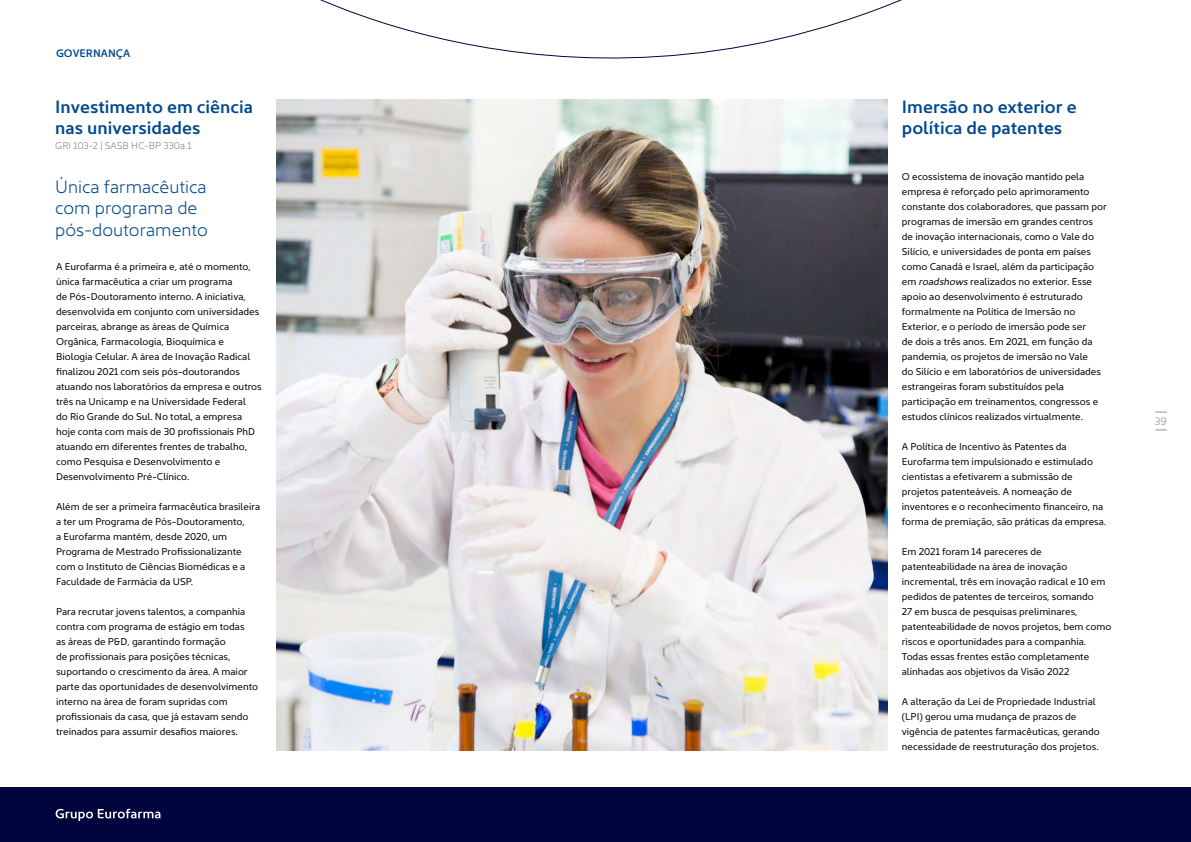
<style>
.page{position:relative;width:1191px;height:842px;background:#fff}
.page>*{position:absolute;margin:0;border:0;box-sizing:border-box;transform-origin:0 0}
.t1{font:600 18px/21.6px "Kyrial Sans Pro";color:#00488e}
.t2{font:300 18px/21.6px "Kyrial Sans Pro";color:#00488e}
.t3{font:600 11px "Kyrial Sans Pro";color:#00488e}
.t4{font:300 11px "Kyrial Sans Pro";color:#939598}
.t5{font:10px/15px "Kyrial Sans Pro";color:#000}
.t6{font:300 10px "Kyrial Sans Pro";color:#808285}
.s1{font-style:italic}
</style>
<div class="page">
<img style="left:276px;top:99px;width:611px;height:651px">
<svg style="left:282px;top:0;width:620px;height:153px"></svg>
<div style="left:0;top:788px;width:1191px;height:54px;background:#00053e"></div>
<svg style="left:56px;top:809px;width:104px;height:12px"></svg>
<p class="t3" style="left:56px;top:45px;width:76px">GOVERNANÇA</p>
<h1 class="t1" style="left:55px;top:95px;width:199px">Investimento em ciência nas universidades</h1>
<p class="t6" style="left:55px;top:138px;width:138px">GRI 103-2 | SASB HC-BP 330a.1</p>
<h1 class="t2" style="left:55px;top:174px;width:154px">Única farmacêutica com programa de pós-doutoramento</h1>
<p class="t5" style="left:56px;top:258px;width:207px">A Eurofarma é a primeira e, até o momento, única farmacêutica a criar um programa<br>de Pós-Doutoramento interno. A iniciativa, desenvolvida em conjunto com universidades parceiras, abrange as áreas de Química Orgânica, Farmacologia, Bioquímica e Biologia Celular. A área de Inovação Radical finalizou 2021 com seis pós-doutorandos atuando nos laboratórios da empresa e outros três na Unicamp e na Universidade Federal<br>do Rio Grande do Sul. No total, a empresa hoje conta com mais de 30 profissionais PhD atuando em diferentes frentes de trabalho, como Pesquisa e Desenvolvimento e Desenvolvimento Pré-Clínico.</p>
<p class="t5" style="left:56px;top:498px;width:206px">Além de ser a primeira farmacêutica brasileira a ter um Programa de Pós-Doutoramento,<br>a Eurofarma mantém, desde 2020, um Programa de Mestrado Profissionalizante com o Instituto de Ciências Biomédicas e a Faculdade de Farmácia da USP.</p>
<p class="t5" style="left:56px;top:603px;width:203px">Para recrutar jovens talentos, a companhia contra com programa de estágio em todas<br>as áreas de P&amp;D, garantindo formação<br>de profissionais para posições técnicas, suportando o crescimento da área. A maior parte das oportunidades de desenvolvimento interno na área de foram supridas com profissionais da casa, que já estavam sendo treinados para assumir desafios maiores.</p>
<h1 class="t1" style="left:902px;top:95px;width:176px">Imersão no exterior e política de patentes</h1>
<p class="t5" style="left:902px;top:168px;width:206px">O ecossistema de inovação mantido pela empresa é reforçado pelo aprimoramento constante dos colaboradores, que passam por programas de imersão em grandes centros<br>de inovação internacionais, como o Vale do Silício, e universidades de ponta em países como Canadá e Israel, além da participação em <span class="s1">roadshows</span> realizados no exterior. Esse apoio ao desenvolvimento é estruturado formalmente na Política de Imersão no Exterior, e o período de imersão pode ser<br>de dois a três anos. Em 2021, em função da pandemia, os projetos de imersão no Vale<br>do Silício e em laboratórios de universidades estrangeiras foram substituídos pela participação em treinamentos, congressos e estudos clínicos realizados virtualmente.</p>
<p class="t5" style="left:902px;top:438px;width:206px">A Política de Incentivo às Patentes da Eurofarma tem impulsionado e estimulado cientistas a efetivarem a submissão de projetos patenteáveis. A nomeação de inventores e o reconhecimento financeiro, na forma de premiação, são práticas da empresa.</p>
<p class="t5" style="left:902px;top:543px;width:211px">Em 2021 foram 14 pareceres de patenteabilidade na área de inovação incremental, três em inovação radical e 10 em pedidos de patentes de terceiros, somando<br>27 em busca de pesquisas preliminares, patenteabilidade de novos projetos, bem como riscos e oportunidades para a companhia.<br>Todas essas frentes estão completamente alinhadas aos objetivos da Visão 2022</p>
<p class="t5" style="left:902px;top:693px;width:200px">A alteração da Lei de Propriedade Industrial (LPI) gerou uma mudança de prazos de vigência de patentes farmacêuticas, gerando necessidade de reestruturação dos projetos.</p>
<p class="t4" style="left:1154px;top:413px;width:14px">39</p>
</div>
